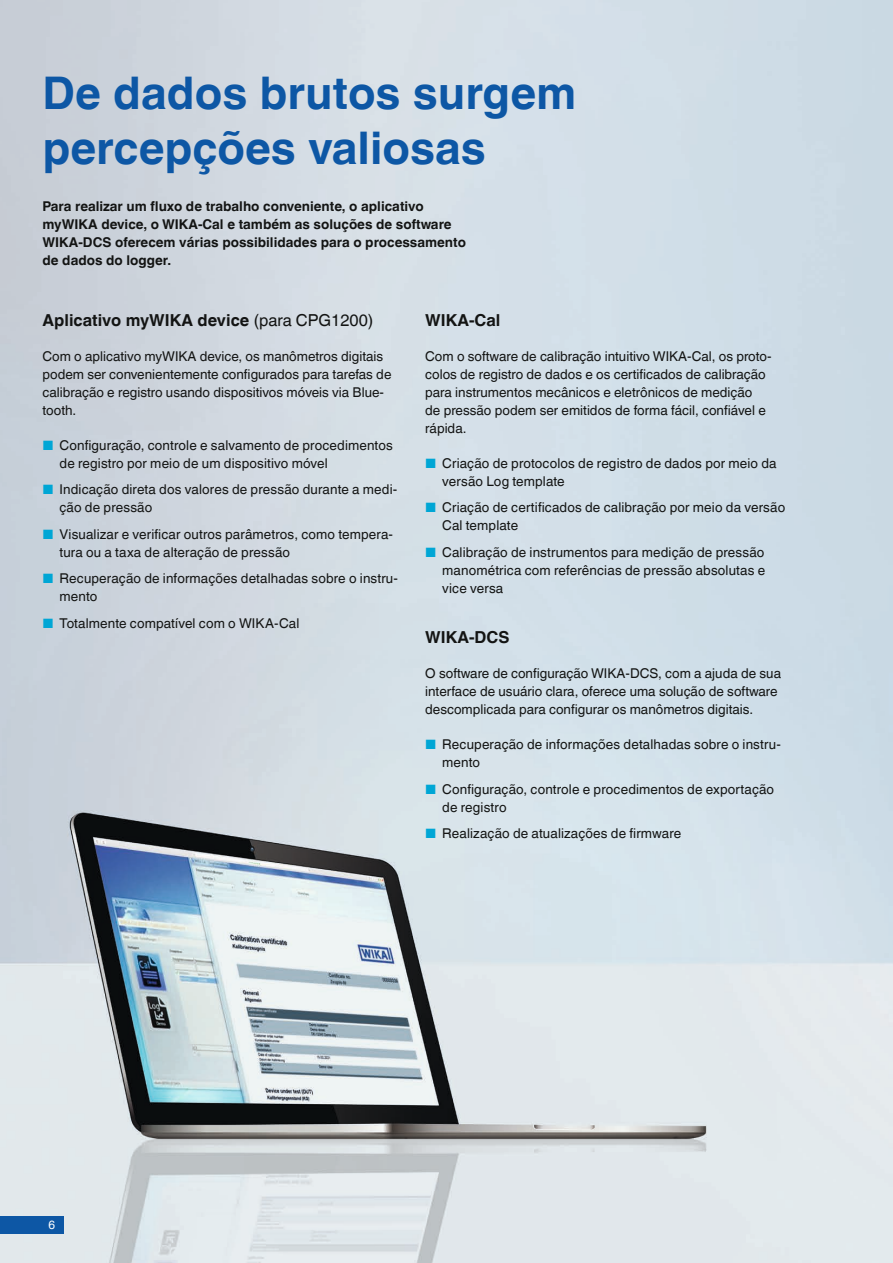
<style>
.page{position:relative;width:893px;height:1263px;background:#fff}
.page>*{position:absolute;margin:0;border:0;box-sizing:border-box;transform-origin:0 0}
.t1{font:700 45px/55.5px "Helvetica World";color:#0d57a5}
.t2{font:700 16.5px "Helvetica World";color:#131413}
.t3{font:13.5px/18px "Helvetica World";letter-spacing:.005em;color:#131413}
.t4{font:700 13.5px/18px "Helvetica World";color:#131413}
.t5{font:12px "Helvetica World";color:#fff}
.s1{font-weight:400}
.s2{color:#00a6d5}
</style>
<div class="page">
<img style="left:0;top:0;width:893px;height:1263px">
<div style="left:0;top:1216px;width:64px;height:17px;background:#0d57a5"></div>
<h1 class="t1" style="left:43px;top:66px;width:535px">De dados brutos surgem percepções valiosas</h1>
<p class="t4" style="left:43px;top:198px;width:425px">Para realizar um fluxo de trabalho conveniente, o aplicativo myWIKA device, o WIKA-Cal e também as soluções de software WIKA-DCS oferecem várias possibilidades para o processamento de dados do logger.</p>
<p class="t2" style="left:43px;top:310px;width:332px">Aplicativo myWIKA device <span class="s1">(para CPG1200)</span></p>
<p class="t3" style="left:43px;top:347px;width:350px">Com o aplicativo myWIKA device, os manômetros digitais podem ser convenientemente configurados para tarefas de calibração e registro usando dispositivos móveis via Blue&shy;tooth.</p>
<p class="t3" style="left:60px;top:436px;width:335px;text-indent:-17px"><span class="s2">■</span> Configuração, controle e salvamento de procedimentos de registro por meio de um dispositivo móvel</p>
<p class="t3" style="left:60px;top:480px;width:339px;text-indent:-17px"><span class="s2">■</span> Indicação direta dos valores de pressão durante a medi&shy;ção de pressão</p>
<p class="t3" style="left:60px;top:525px;width:335px;text-indent:-17px"><span class="s2">■</span> Visualizar e verificar outros parâmetros, como tempera&shy;tura ou a taxa de alteração de pressão</p>
<p class="t3" style="left:60px;top:569px;width:340px;text-indent:-17px"><span class="s2">■</span> Recuperação de informações detalhadas sobre o instru&shy;mento</p>
<p class="t3" style="left:43px;top:614px;width:258px"><span class="s2">■</span> Totalmente compatível com o WIKA-Cal</p>
<p class="t2" style="left:425px;top:310px;width:77px">WIKA-Cal</p>
<p class="t3" style="left:425px;top:347px;width:348px">Com o software de calibração intuitivo WIKA-Cal, os proto&shy;colos de registro de dados e os certificados de calibração para instrumentos mecânicos e eletrônicos de medição<br>de pressão podem ser emitidos de forma fácil, confiável e rápida.</p>
<p class="t3" style="left:442px;top:454px;width:336px;text-indent:-17px"><span class="s2">■</span> Criação de protocolos de registro de dados por meio da versão Log template</p>
<p class="t3" style="left:442px;top:498px;width:344px;text-indent:-17px"><span class="s2">■</span> Criação de certificados de calibração por meio da versão<br>Cal template</p>
<p class="t3" style="left:442px;top:543px;width:325px;text-align:justify;text-indent:-17px"><span class="s2">■</span> Calibração de instrumentos para medição de pressão manométrica com referências de pressão absolutas e vice versa</p>
<p class="t2" style="left:425px;top:628px;width:86px">WIKA-DCS</p>
<p class="t3" style="left:425px;top:664px;width:357px">O software de configuração WIKA-DCS, com a ajuda de sua interface de usuário clara, oferece uma solução de software descomplicada para configurar os manômetros digitais.</p>
<p class="t3" style="left:442px;top:735px;width:340px;text-indent:-17px"><span class="s2">■</span> Recuperação de informações detalhadas sobre o instru&shy;mento</p>
<p class="t3" style="left:442px;top:780px;width:333px;text-indent:-17px"><span class="s2">■</span> Configuração, controle e procedimentos de exportação de registro</p>
<p class="t3" style="left:425px;top:824px;width:258px"><span class="s2">■</span> Realização de atualizações de firmware</p>
<p class="t5" style="left:49px;top:1218px;width:8px">6</p>
</div>
